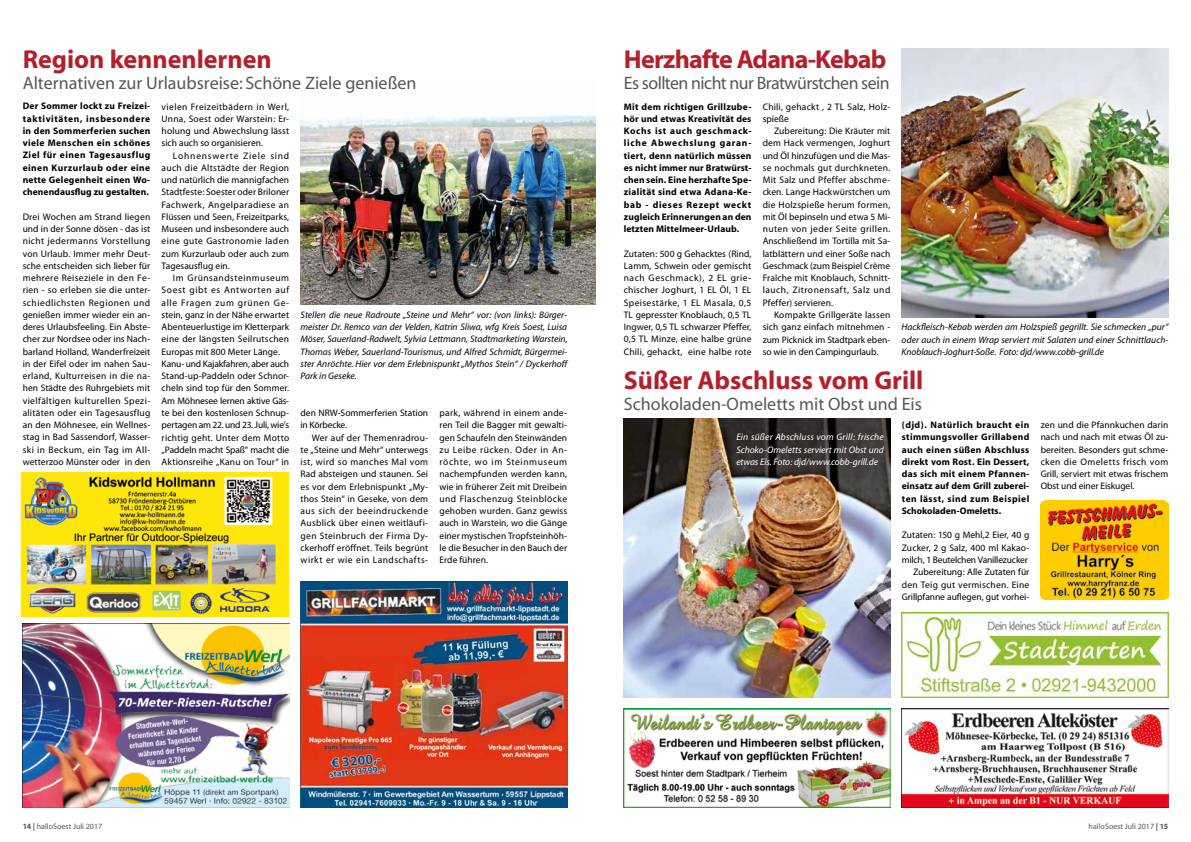
<style>
.page{position:relative;width:1191px;height:842px;background:#fff}
.page>*{position:absolute;margin:0;border:0;box-sizing:border-box;transform-origin:0 0}
.t1{font:700 26px "Myriad";color:#b61f29}
.t2{font:700 26px "Myriad";letter-spacing:-.03em;color:#b61f29}
.t3{font:18px "Myriad";color:#575756}
.t4{font:18px "Myriad";letter-spacing:-.03em;color:#575756}
.t5{font:9.5px/12.3px "Myriad";letter-spacing:.005em;color:#000;text-align:justify}
.t6{font:700 9.5px/12.3px "Myriad";letter-spacing:.01em;color:#000;text-align:justify}
.t7{font:italic 9.5px/12.3px "Myriad";color:#000;text-align:justify}
.t8{font:italic 9.5px/12.3px "Myriad";letter-spacing:-.005em;color:#fff;text-align:justify}
.t9{font:8px "Myriad";color:#575756}
.s1{font-weight:700}
</style>
<div class="page">
<img style="left:901px;top:709px;width:267px;height:99px">
<img style="left:300px;top:115px;width:295px;height:189px">
<img style="left:1040px;top:500px;width:128px;height:100px">
<img style="left:901px;top:48px;width:267px;height:270px">
<img style="left:623px;top:418px;width:267px;height:280px">
<img style="left:23px;top:624px;width:266px;height:184px">
<img style="left:624px;top:709px;width:266px;height:99px">
<img style="left:24px;top:475px;width:262px;height:139px">
<div style="left:21px;top:472px;width:268px;height:145px;border:2px solid #fee60b"></div>
<img style="left:301px;top:581px;width:266px;height:227px">
<img style="left:901px;top:613px;width:267px;height:85px">
<h1 class="t1" style="left:23px;top:46px;width:250px">Region kennenlernen</h1>
<h2 class="t3" style="left:23px;top:74px;width:395px">Alternativen zur Urlaubsreise: Schöne Ziele genießen</h2>
<p class="t6" style="left:23px;top:100px;width:129px">Der Sommer lockt zu Freizei&shy;taktivitäten, insbesondere in den Sommerferien suchen viele Menschen ein schönes Ziel für einen Tagesausflug einen Kurzurlaub oder eine nette Gelegenheit einen Wo&shy;chenendausflug zu gestalten.</p>
<p class="t5" style="left:23px;top:211px;width:129px">Drei Wochen am Strand liegen und in der Sonne dösen - das ist nicht jedermanns Vorstellung von Urlaub. Immer mehr Deut&shy;sche entscheiden sich lieber für mehrere Reiseziele in den Fe&shy;rien - so erleben sie die unter&shy;schiedlichsten Regionen und genießen immer wieder ein an&shy;deres Urlaubsfeeling. Ein Abste&shy;cher zur Nordsee oder ins Nach&shy;barland Holland, Wanderfreizeit in der Eifel oder im nahen Sau&shy;erland, Kulturreisen in die na&shy;hen Städte des Ruhrgebiets mit vielfältigen kulturellen Spezi&shy;alitäten oder ein Tagesausflug an den Möhnesee, ein Wellnes&shy;stag in Bad Sassendorf, Wasser&shy;ski in Beckum, ein Tag im All&shy;wetterzoo Münster oder in den</p>
<p class="t5" style="left:162px;top:101px;width:129px">vielen Freizeitbädern in Werl, Unna, Soest oder Warstein: Er&shy;holung und Abwechslung lässt sich auch so organisieren.</p>
<p class="t5" style="left:162px;top:150px;width:129px;text-indent:11px">Lohnenswerte Ziele sind auch die Altstädte der Region und natürlich die mannigfachen Stadtfeste: Soester oder Briloner Fachwerk, Angelparadiese an Flüssen und Seen, Freizeitparks, Museen und insbesondere auch eine gute Gastronomie laden zum Kurzurlaub oder auch zum Tagesausflug ein.</p>
<p class="t5" style="left:162px;top:272px;width:129px;text-align:left;text-indent:11px">Im Grünsandsteinmuseum<br>Soest gibt es Antworten auf alle Fragen zum grünen Ge&shy;stein, ganz in der Nähe erwartet<br>Abenteuerlustige im Kletterpark eine der längsten Seilrutschen<br>Europas mit 800 Meter Länge.<br>Kanu- und Kajakfahren, aber auch<br>Stand-up-Paddeln oder Schnor&shy;cheln sind top für den Sommer.<br>Am Möhnesee lernen aktive Gäs&shy;te bei den kostenlosen Schnup&shy;pertagen am 22. und 23. Juli, wie’s richtig geht. Unter dem Motto „Paddeln macht Spaß“ macht die<br>Aktionsreihe „Kanu on Tour“ in</p>
<p class="t7" style="left:300px;top:309px;width:268px">Stellen die neue Radroute „Steine und Mehr“ vor: (von links): Bürger&shy;meister Dr. Remco van der Velden, Katrin Sliwa, wfg Kreis Soest, Luisa Möser, Sauerland-Radwelt, Sylvia Lettmann, Stadtmarketing Warstein, Thomas Weber, Sauerland-Tourismus, und Alfred Schmidt, Bürgermei&shy;ster Anröchte. Hier vor dem Erlebnispunkt „Mythos Stein“ / Dyckerhoff Park in Geseke.</p>
<p class="t5" style="left:300px;top:407px;width:129px">den NRW-Sommerferien Station in Körbecke.</p>
<p class="t5" style="left:300px;top:432px;width:129px;text-indent:11px">Wer auf der Themenradrou&shy;te „Steine und Mehr“ unterwegs ist, wird so manches Mal vom Rad absteigen und staunen. Sei es vor dem Erlebnispunkt „My&shy;thos Stein“ in Geseke, von dem aus sich der beeindruckende Ausblick über einen weitläufi&shy;gen Steinbruch der Firma Dy&shy;ckerhoff eröffnet. Teils begrünt wirkt er wie ein Landschafts-</p>
<p class="t5" style="left:439px;top:407px;width:129px">park, während in einem ande&shy;ren Teil die Bagger mit gewalti&shy;gen Schaufeln den Steinwänden zu Leibe rücken. Oder in An&shy;röchte, wo im Steinmuseum nachempfunden werden kann, wie in früherer Zeit mit Dreibein und Flaschenzug Steinblöcke gehoben wurden. Ganz gewiss auch in Warstein, wo die Gänge einer mystischen Tropfsteinhöh&shy;le die Besucher in den Bauch der Erde führen.</p>
<h1 class="t2" style="left:624px;top:46px;width:264px">Herzhafte Adana-Kebab</h1>
<h2 class="t4" style="left:624px;top:74px;width:267px">Es sollten nicht nur Bratwürstchen sein</h2>
<p class="t6" style="left:624px;top:101px;width:129px">Mit dem richtigen Grillzube&shy;hör und etwas Kreativität des Kochs ist auch geschmack&shy;liche Abwechslung garan&shy;tiert, denn natürlich müssen es nicht immer nur Bratwürst&shy;chen sein. Eine herzhafte Spe&shy;zialität sind etwa Adana-Ke&shy;bab - dieses Rezept weckt zugleich Erinnerungen an den letzten Mittelmeer-Urlaub.</p>
<p class="t5" style="left:624px;top:248px;width:129px">Zutaten: 500 g Gehacktes (Rind, Lamm, Schwein oder gemischt nach Geschmack), 2 EL grie&shy;chischer Joghurt, 1 EL Öl, 1 EL Speisestärke, 1 EL Masala, 0,5<br>TL gepresster Knoblauch, 0,5 TL Ingwer, 0,5 TL schwarzer Pfeffer, 0,5 TL Minze, eine halbe grüne Chili, gehackt, eine halbe rote</p>
<p class="t5" style="left:762px;top:101px;width:129px">Chili, gehackt , 2 TL Salz, Holz&shy;spieße</p>
<p class="t5" style="left:762px;top:125px;width:129px;text-indent:11px">Zubereitung: Die Kräuter mit dem Hack vermengen, Joghurt und Öl hinzufügen und die Mas&shy;se nochmals gut durchkneten.<br>Mit Salz und Pfeffer abschme&shy;cken. Lange Hackwürstchen um die Holzspieße herum formen, mit Öl bepinseln und etwa 5 Mi&shy;nuten von jeder Seite grillen.<br>Anschließend im Tortilla mit Sa&shy;latblättern und einer Soße nach Geschmack (zum Beispiel Crème Fraîche mit Knoblauch, Schnitt&shy;lauch, Zitronensaft, Salz und Pfeffer) servieren.</p>
<p class="t5" style="left:762px;top:309px;width:129px;text-indent:11px">Kompakte Grillgeräte lassen sich ganz einfach mitnehmen - zum Picknick im Stadtpark eben&shy;so wie in den Campingurlaub.</p>
<p class="t7" style="left:901px;top:321px;width:268px">Hackfleisch-Kebab werden am Holzspieß gegrillt. Sie schmecken „pur“ oder auch in einem Wrap serviert mit Salaten und einer Schnittlauch-Knoblauch-Joghurt-Soße. Foto: djd/www.cobb-grill.de</p>
<h1 class="t1" style="left:624px;top:367px;width:301px">Süßer Abschluss vom Grill</h1>
<h2 class="t3" style="left:624px;top:395px;width:299px">Schokoladen-Omeletts mit Obst und Eis</h2>
<p class="t8" style="left:736px;top:431px;width:149px">Ein süßer Abschluss vom Grill: frische Schoko-Omeletts serviert mit Obst und etwas Eis. Foto: djd/www.cobb-grill.de</p>
<p class="t6" style="left:901px;top:419px;width:129px">(djd). Natürlich braucht ein stimmungsvoller Grillabend auch einen süßen Abschluss direkt vom Rost. Ein Dessert, das sich mit einem Pfannen&shy;einsatz auf dem Grill zuberei&shy;ten lässt, sind zum Beispiel Schokoladen-Omeletts.</p>
<p class="t5" style="left:901px;top:530px;width:129px;text-align:right">Zutaten: 150 g Mehl,2 Eier, 40 g<br>Zucker, 2 g Salz, 400 ml Kakao&shy;milch, 1 Beutelchen Vanillezucker<br>Zubereitung: Alle Zutaten für den Teig gut vermischen. Eine<br>Grillpfanne auflegen, gut vorhei-</p>
<p class="t5" style="left:1040px;top:419px;width:129px">zen und die Pfannkuchen darin nach und nach mit etwas Öl zu&shy;bereiten. Besonders gut schme&shy;cken die Omeletts frisch vom Grill, serviert mit etwas frischem Obst und einer Eiskugel.</p>
<p class="t9" style="left:23px;top:823px;width:81px"><span class="s1">14 |</span> halloSoest Juli 2017</p>
<p class="t9" style="left:1088px;top:823px;width:81px">halloSoest Juli 2017 <span class="s1">| 15</span></p>
</div>
